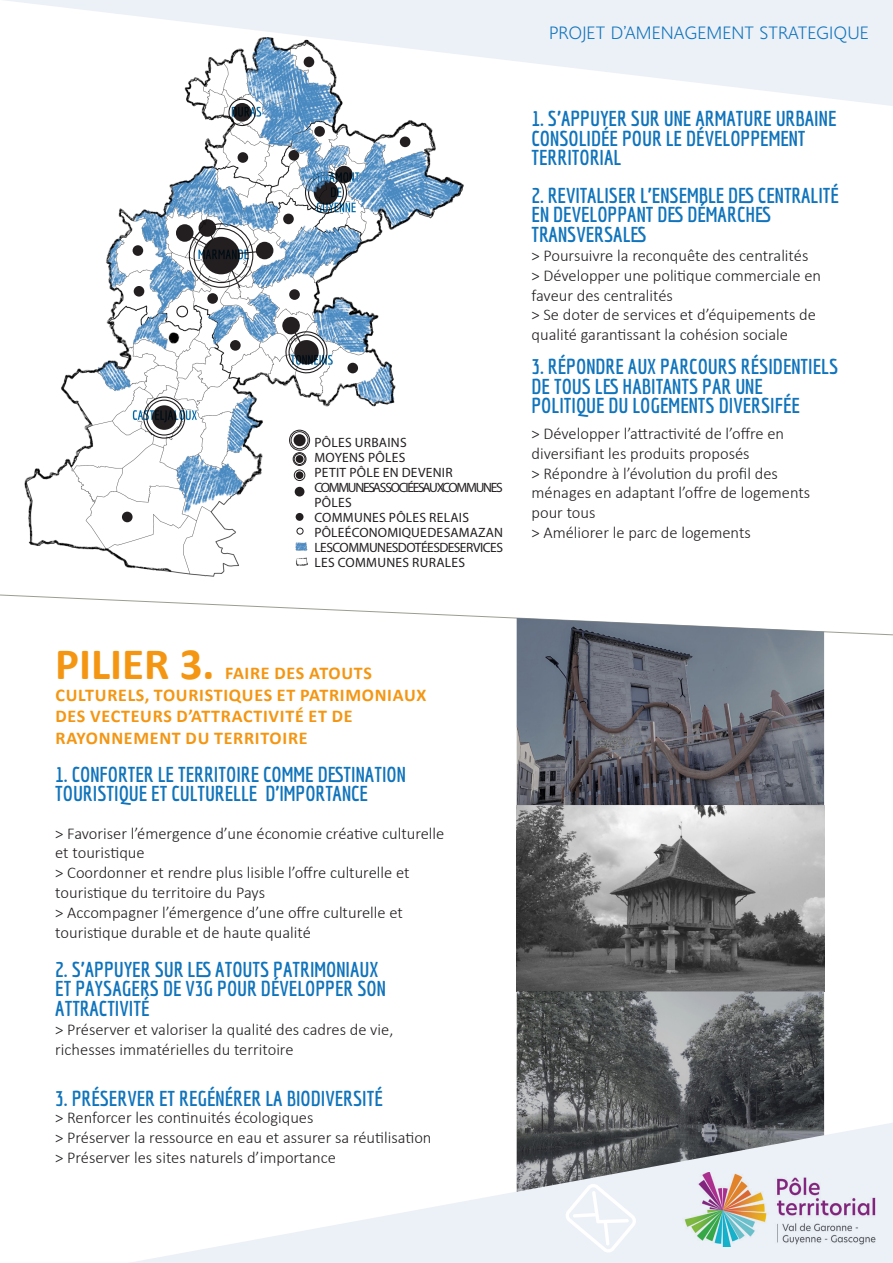
<style>
.page{position:relative;width:893px;height:1263px;background:#fff}
.page>*{position:absolute;margin:0;border:0;box-sizing:border-box;transform-origin:0 0}
.t1{font:700 45px "Calibri";color:#f49612}
._00_SousTitre{font:700 21px/19.5px "Economica";color:#1074bc}
.t2{font:700 18px/21.6px "Calibri";letter-spacing:.04em;color:#f49612}
.TEXTE{font:300 18px "Joanna Sans Nova";color:#1074bc}
.t3{font:300 16.5px/19.8px "Calibri";color:#231f20}
.Bulle{font:13.5px "Myriad Pro";letter-spacing:.01em;color:#231f20}
.Bulle-2{font:13.5px/15px "Myriad Pro";letter-spacing:-.095em;color:#231f20}
.Bulle-3{font:13.5px "Myriad Pro";letter-spacing:-.035em;color:#231f20}
</style>
<div class="page">
<svg style="left:5px;top:0;width:888px;height:106px;fill:#ecf0f7"></svg>
<svg style="left:130px;top:1122px;width:763px;height:141px"></svg>
<svg style="left:565px;top:1192px;width:72px;height:61px"></svg>
<svg style="left:0;top:595px;width:893px;height:40px"></svg>
<img style="left:3px;top:22px;width:488px;height:573px">
<div style="left:294px;top:470px;width:11px;height:11px;border:1px solid #231f20;border-radius:50%"></div>
<div style="left:291px;top:431px;width:17px;height:18px;border:1px solid #231f20;border-radius:50%"></div>
<div style="left:293px;top:452px;width:13px;height:14px;border:1px solid #231f20;border-radius:50%"></div>
<div style="left:289px;top:430px;width:21px;height:21px;border:1px solid #231f20;border-radius:50%"></div>
<div style="left:294px;top:434px;width:12px;height:12px;background:#231f20;border-radius:50%"></div>
<div style="left:296px;top:471px;width:7px;height:8px;background:#231f20;border-radius:50%"></div>
<svg style="left:297px;top:528px;width:6px;height:6px"></svg>
<div style="left:296px;top:513px;width:8px;height:8px;background:#231f20;border-radius:50%"></div>
<div style="left:296px;top:455px;width:7px;height:8px;background:#231f20;border-radius:50%"></div>
<div style="left:295px;top:487px;width:9px;height:9px;background:#231f20;border-radius:50%"></div>
<div style="left:294px;top:453px;width:11px;height:12px;border:1px solid #231f20;border-radius:50%"></div>
<img style="left:294px;top:541px;width:15px;height:27px">
<img style="left:517px;top:618px;width:307px;height:574px">
<img style="left:674px;top:1173px;width:208px;height:73px">
<p class="Bulle" style="left:314px;top:434px;width:94px">PÔLES URBAINS</p>
<p class="Bulle" style="left:314px;top:449px;width:92px">MOYENS PÔLES</p>
<p class="Bulle" style="left:314px;top:464px;width:140px">PETIT PÔLE EN DEVENIR</p>
<p class="Bulle-2" style="left:314px;top:480px;width:190px">COMMUNES ASSOCIÉES AUX COMMUNES<br>PÔLES</p>
<p class="Bulle" style="left:314px;top:509px;width:156px">COMMUNES PÔLES RELAIS</p>
<p class="Bulle" style="left:314px;top:524px;width:190px">PÔLE ÉCONOMIQUE DE SAMAZAN</p>
<p class="Bulle-3" style="left:314px;top:539px;width:190px">LES COMMUNES DOTÉES DE SERVICES</p>
<p class="Bulle" style="left:314px;top:554px;width:152px">LES COMMUNES RURALES</p>
<p class="TEXTE" style="left:549px;top:21px;width:321px">PROJET D’AMENAGEMENT STRATEGIQUE</p>
<p class="_00_SousTitre" style="left:531px;top:109px;width:306px">1. S’APPUYER SUR UNE ARMATURE URBAINE<br>CONSOLIDÉE POUR LE DÉVELOPPEMENT<br>TERRITORIAL</p>
<p class="_00_SousTitre" style="left:531px;top:185px;width:309px">2. REVITALISER L’ENSEMBLE DES CENTRALITÉ<br>EN DEVELOPPANT DES DÉMARCHES<br>TRANSVERSALES</p>
<p class="t3" style="left:531px;top:245px;width:291px">&gt; Poursuivre la reconquête des centralités<br>&gt; Développer une politique commerciale en faveur des centralités</p>
<p class="t3" style="left:531px;top:305px;width:286px">&gt; Se doter de services et d’équipements de qualité garantissant la cohésion sociale</p>
<p class="_00_SousTitre" style="left:531px;top:357px;width:308px">3. RÉPONDRE AUX PARCOURS RÉSIDENTIELS<br>DE TOUS LES HABITANTS PAR UNE<br>POLITIQUE DU LOGEMENTS DIVERSIFÉE</p>
<p class="t3" style="left:531px;top:423px;width:280px">&gt; Développer l’attractivité de l’offre en diversifiant les produits proposés<br>&gt; Répondre à l’évolution du profil des ménages en adaptant l’offre de logements pour tous<br>&gt; Améliorer le parc de logements</p>
<p class="t1" style="left:55px;top:632px;width:161px">PILIER 3.</p>
<p class="t2" style="left:56px;top:662px;width:372px;text-indent:169px">FAIRE DES ATOUTS<br>CULTURELS, TOURISTIQUES ET PATRIMONIAUX<br>DES VECTEURS D’ATTRACTIVITÉ ET DE<br>RAYONNEMENT DU TERRITOIRE</p>
<p class="_00_SousTitre" style="left:55px;top:764px;width:352px">1. CONFORTER LE TERRITOIRE COMME DESTINATION<br>TOURISTIQUE ET CULTURELLE D’IMPORTANCE</p>
<p class="t3" style="left:55px;top:823px;width:391px">&gt; Favoriser l’émergence d’une économie créative culturelle et touristique</p>
<p class="t3" style="left:55px;top:863px;width:356px">&gt; Coordonner et rendre plus lisible l’offre culturelle et touristique du territoire du Pays</p>
<p class="t3" style="left:55px;top:902px;width:349px">&gt; Accompagner l’émergence d’une offre culturelle et touristique durable et de haute qualité</p>
<p class="_00_SousTitre" style="left:55px;top:959px;width:332px">2. S’APPUYER SUR LES ATOUTS PATRIMONIAUX<br>ET PAYSAGERS DE V3G POUR DÉVELOPPER SON<br>ATTRACTIVITÉ</p>
<p class="t3" style="left:55px;top:1019px;width:340px">&gt; Préserver et valoriser la qualité des cadres de vie, richesses immatérielles du territoire</p>
<p class="_00_SousTitre" style="left:55px;top:1088px;width:329px">3. PRÉSERVER ET REGÉNÉRER LA BIODIVERSITÉ</p>
<p class="t3" style="left:55px;top:1108px;width:260px">&gt; Renforcer les continuités écologiques</p>
<p class="t3" style="left:55px;top:1128px;width:378px">&gt; Préserver la ressource en eau et assurer sa réutilisation</p>
<p class="t3" style="left:55px;top:1147px;width:282px">&gt; Préserver les sites naturels d’importance</p>
</div>
